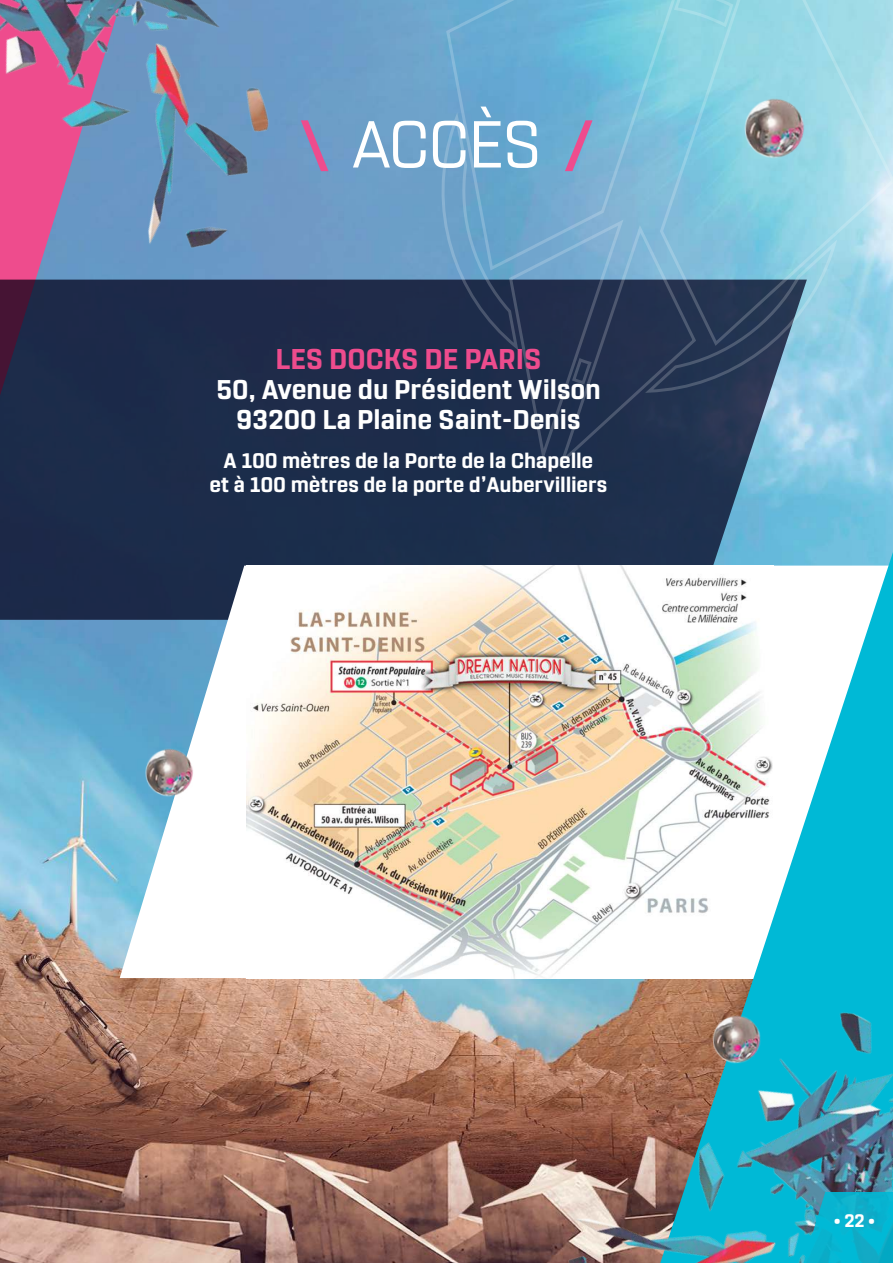
<style>
.page{position:relative;width:893px;height:1263px;background:#fff}
.page>*{position:absolute;margin:0;border:0;box-sizing:border-box;transform-origin:0 0}
.t1{font:66px "Rohn";letter-spacing:.01em;color:#fff}
.t2{font:700 28.5px "Rohn";letter-spacing:.02em;color:#ee4c8d}
.t3{font:700 27px/30px "Rohn";letter-spacing:.02em;color:#fff;text-align:center}
.t4{font:700 21px/24px "Rohn";letter-spacing:.02em;color:#fff;text-align:center}
.t5{font:700 18px "Rohn";color:#fff}
</style>
<div class="page">
<img style="left:0;top:0;width:893px;height:1263px">
<div style="left:0;top:280px;width:807px;height:340px;background:#1c2c4b"></div>
<svg style="left:120px;top:566px;width:127px;height:412px"></svg>
<img style="left:247px;top:566px;width:413px;height:412px">
<svg style="left:660px;top:552px;width:233px;height:331px"></svg>
<svg style="left:444px;top:0;width:214px;height:107px;background:#6ab5d7"></svg>
<svg style="left:658px;top:0;width:235px;height:348px;background:#9fd9e7"></svg>
<svg style="left:422px;top:107px;width:418px;height:364px;background:#547a98"></svg>
<img style="left:0;top:0;width:367px;height:414px">
<img style="left:408px;top:883px;width:485px;height:380px">
<img style="left:716px;top:70px;width:98px;height:114px">
<img style="left:690px;top:993px;width:78px;height:91px">
<img style="left:123px;top:726px;width:78px;height:91px">
<svg style="left:792px;top:1192px;width:101px;height:71px;background:#10b0cb"></svg>
<h1 class="t1" style="left:353px;top:107px;width:189px">ACCÈS</h1>
<h2 class="t2" style="left:276px;top:343px;width:266px">LES DOCKS DE PARIS</h2>
<p class="t3" style="left:216px;top:374px;width:386px">50, Avenue du Président Wilson<br>93200 La Plaine Saint-Denis</p>
<p class="t4" style="left:210px;top:449px;width:399px">A 100 mètres de la Porte de la Chapelle<br>et à 100 mètres de la porte d’Aubervilliers</p>
<p class="t5" style="left:834px;top:1210px;width:43px">• 22 •</p>
</div>
